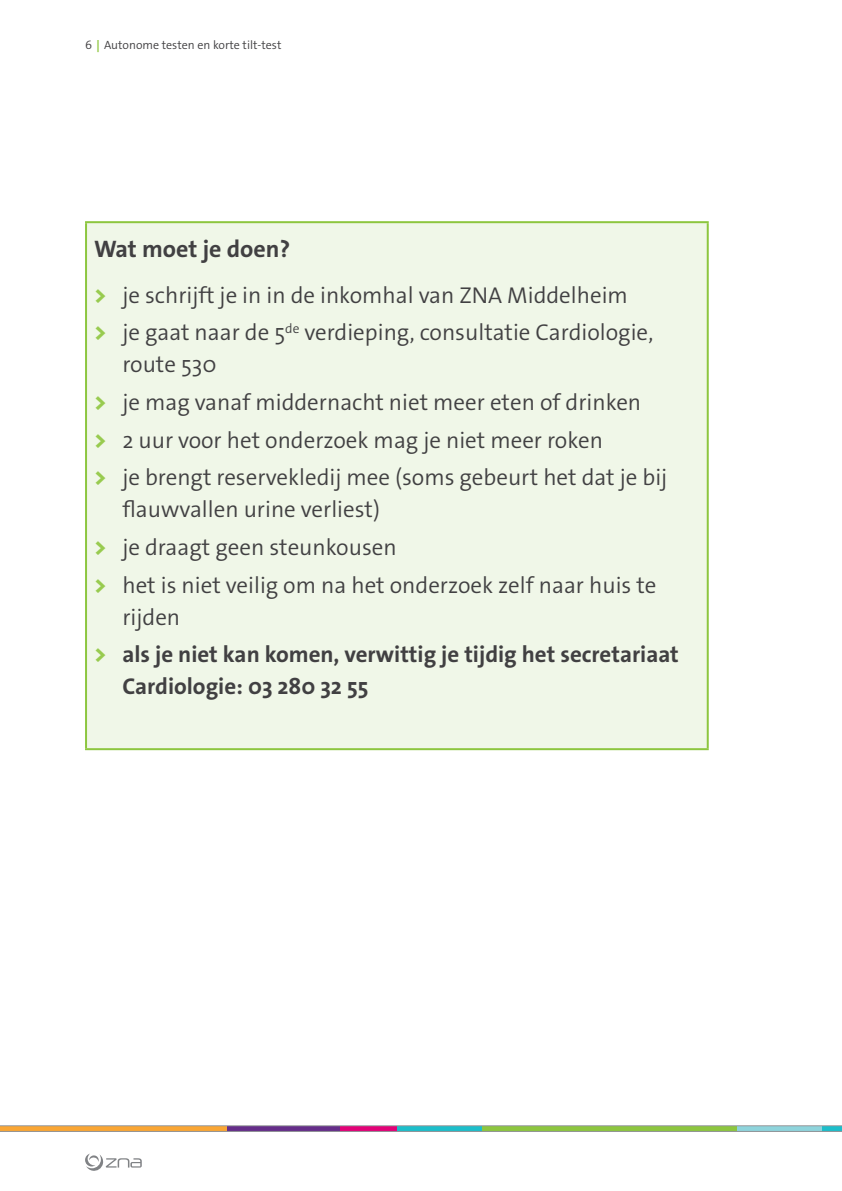
<style>
.page{position:relative;width:842px;height:1191px;background:#fff}
.page>*{position:absolute;margin:0;border:0;box-sizing:border-box;transform-origin:0 0}
.t1{font:700 24px "The Sans Os F";color:#414042}
.t2{font:300 23px/37.6px "The Sans Os F";color:#414042}
.t3{font:700 23px/37.6px "The Sans Os F";color:#414042}
.t4{font:300 12px "The Sans Os F";color:#414042}
.s1{font-weight:700;color:#98cb4f}
.s2{font-weight:800;color:#98cb4f}
.s3{font-weight:300}
</style>
<div class="page">
<svg style="left:0;top:1125px;width:842px;height:6px;background:#9f9f79"></svg>
<svg style="left:85px;top:1153px;width:57px;height:18px"></svg>
<div style="left:86px;top:222px;width:622px;height:527px;background:#f0f7e8"></div>
<hr style="left:85px;top:221px;width:624px;height:2px;background:#8dc63f">
<hr style="left:85px;top:223px;width:2px;height:525px;background:#8dc63f">
<hr style="left:707px;top:223px;width:2px;height:525px;background:#8dc63f">
<hr style="left:85px;top:748px;width:624px;height:2px;background:#8dc63f">
<p class="t4" style="left:85px;top:37px;width:198px">6<span class="s1">↕</span>Autonome testen en korte tilt-test</p>
<p class="t1" style="left:94px;top:233px;width:198px">Wat moet je doen?</p>
<p class="t2" style="left:94px;top:276px;width:561px"><span class="s2">&gt;</span> je schrijft je in in de inkomhal van ZNA Middelheim<br><span class="s2">&gt;</span> je gaat naar de 5<sup>de</sup> verdieping, consultatie Cardiologie,</p>
<p class="t2" style="left:94px;top:346px;width:575px;text-indent:28px">route 530<br><span class="s2">&gt;</span> je mag vanaf middernacht niet meer eten of drinken<br><span class="s2">&gt;</span> 2 uur voor het onderzoek mag je niet meer roken<br><span class="s2">&gt;</span> je brengt reservekledij mee (soms gebeurt het dat je bij</p>
<p class="t2" style="left:94px;top:491px;width:564px;text-indent:28px">flauwvallen urine verliest)<br><span class="s2">&gt;</span> je draagt geen steunkousen<br><span class="s2">&gt;</span> het is niet veilig om na het onderzoek zelf naar huis te</p>
<p class="t3" style="left:94px;top:598px;width:586px;text-indent:28px"><span class="s3">rijden<br></span><span class="s2">&gt;</span> als je niet kan komen, verwittig je tijdig het secretariaat</p>
<p class="t3" style="left:122px;top:668px;width:247px">Cardiologie: 03 280 32 55</p>
</div>
